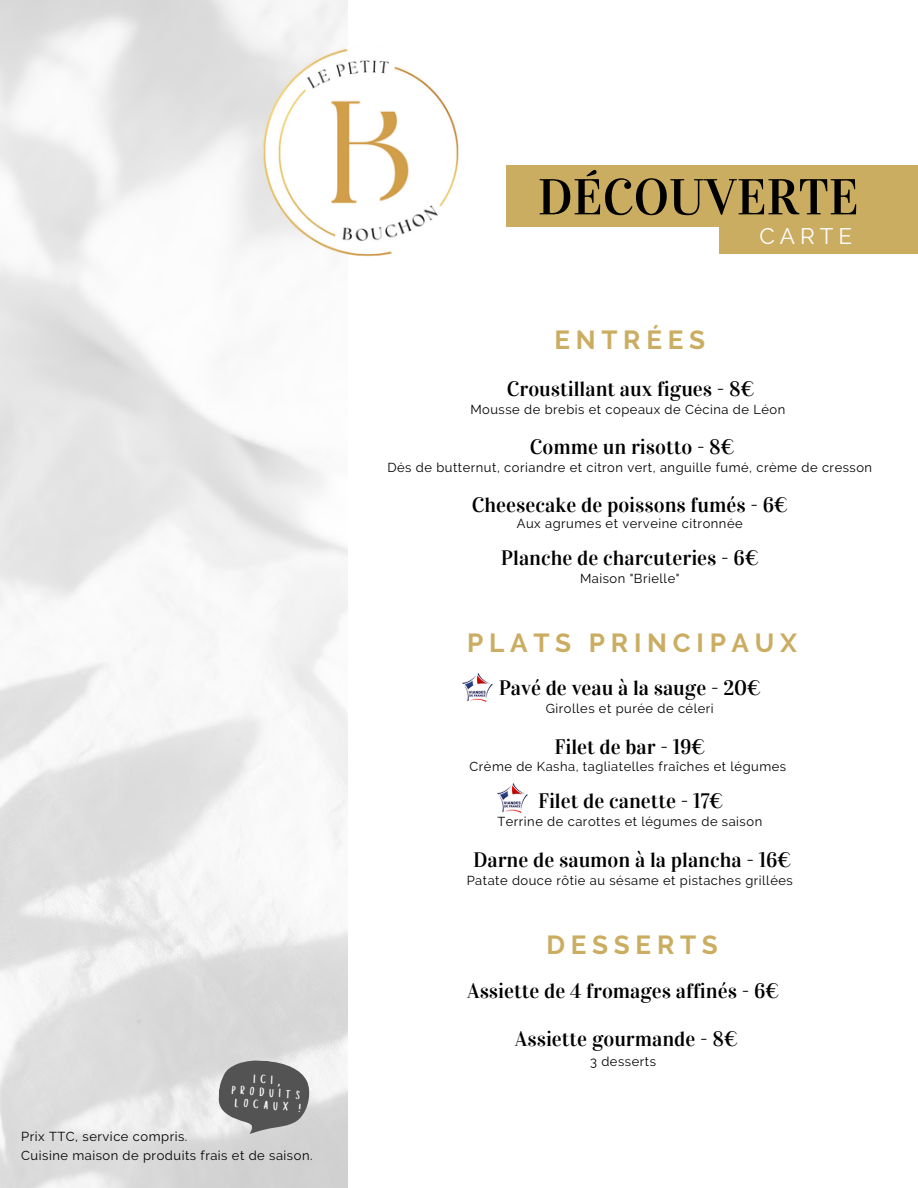
<style>
.page{position:relative;width:918px;height:1188px;background:#fff}
.page>*{position:absolute;margin:0;border:0;box-sizing:border-box;transform-origin:0 0}
.t1{font:50.55px "Vidaloka";color:#000}
.t2{font:700 26.1px "Raleway";letter-spacing:.22em;color:#cbad62}
.t3{font:22.5px "Raleway";letter-spacing:.22em;color:#fff}
.t4{font:20.85px "Vidaloka";color:#000}
.t5{font:12.9px/19.4px "Raleway";letter-spacing:.04em;color:#000}
.t6{font:11.85px/12.6px "Cup Cakes";color:#fcfcfc;text-align:center}
</style>
<div class="page">
<div style="left:506px;top:165px;width:412px;height:62px;background:#cbad62"></div>
<div style="left:719px;top:224px;width:199px;height:29px;background:#cbad62"></div>
<svg style="left:216px;top:1057px;width:96px;height:82px;background:#868686"></svg>
<img style="left:462px;top:673px;width:31px;height:29px">
<img style="left:497px;top:783px;width:31px;height:30px">
<img style="left:230px;top:14px;width:229px;height:275px">
<p class="t6" style="left:234px;top:1071px;width:74px;rotate:5deg">ICI,<br>PRODUITS<br>LOCAUX !</p>
<p class="t5" style="left:21px;top:1126px;width:293px">Prix TTC, service compris.<br>Cuisine maison de produits frais et de saison.</p>
<h1 class="t1" style="left:538px;top:167px;width:322px">DÉCOUVERTE</h1>
<h2 class="t2" style="left:554px;top:324px;width:152px">ENTRÉES</h2>
<h3 class="t3" style="left:760px;top:223px;width:94px">CARTE</h3>
<h3 class="t4" style="left:507px;top:377px;width:249px">Croustillant aux figues - 8€</h3>
<p class="t5" style="left:470px;top:400px;width:317px">Mousse de brebis et copeaux de Cécina de Léon</p>
<h3 class="t4" style="left:530px;top:434px;width:206px">Comme un risotto - 8€</h3>
<p class="t5" style="left:387px;top:458px;width:486px">Dés de butternut, coriandre et citron vert, anguille fumé, crème de cresson</p>
<h3 class="t4" style="left:472px;top:492px;width:317px">Cheesecake de poissons fumés - 6€</h3>
<p class="t5" style="left:517px;top:514px;width:227px">Aux agrumes et verveine citronnée</p>
<h3 class="t4" style="left:501px;top:545px;width:259px">Planche de charcuteries - 6€</h3>
<p class="t5" style="left:580px;top:568px;width:101px">Maison "Brielle"</p>
<h2 class="t2" style="left:467px;top:627px;width:331px">PLATS PRINCIPAUX</h2>
<h3 class="t4" style="left:499px;top:675px;width:264px">Pavé de veau à la sauge - 20€</h3>
<p class="t5" style="left:546px;top:699px;width:169px">Girolles et purée de céleri</p>
<h3 class="t4" style="left:554px;top:734px;width:152px">Filet de bar - 19€</h3>
<p class="t5" style="left:470px;top:757px;width:318px">Crème de Kasha, tagliatelles fraîches et légumes</p>
<h3 class="t4" style="left:538px;top:788px;width:187px">Filet de canette - 17€</h3>
<p class="t5" style="left:497px;top:812px;width:266px">Terrine de carottes et légumes de saison</p>
<h3 class="t4" style="left:473px;top:847px;width:320px">Darne de saumon à la plancha - 16€</h3>
<p class="t5" style="left:467px;top:870px;width:328px">Patate douce rôtie au sésame et pistaches grillées</p>
<h2 class="t2" style="left:546px;top:929px;width:173px">DESSERTS</h2>
<h3 class="t4" style="left:467px;top:979px;width:314px">Assiette de 4 fromages affinés - 6€</h3>
<h3 class="t4" style="left:515px;top:1026px;width:224px">Assiette gourmande - 8€</h3>
<p class="t5" style="left:590px;top:1052px;width:67px">3 desserts</p>
</div>
